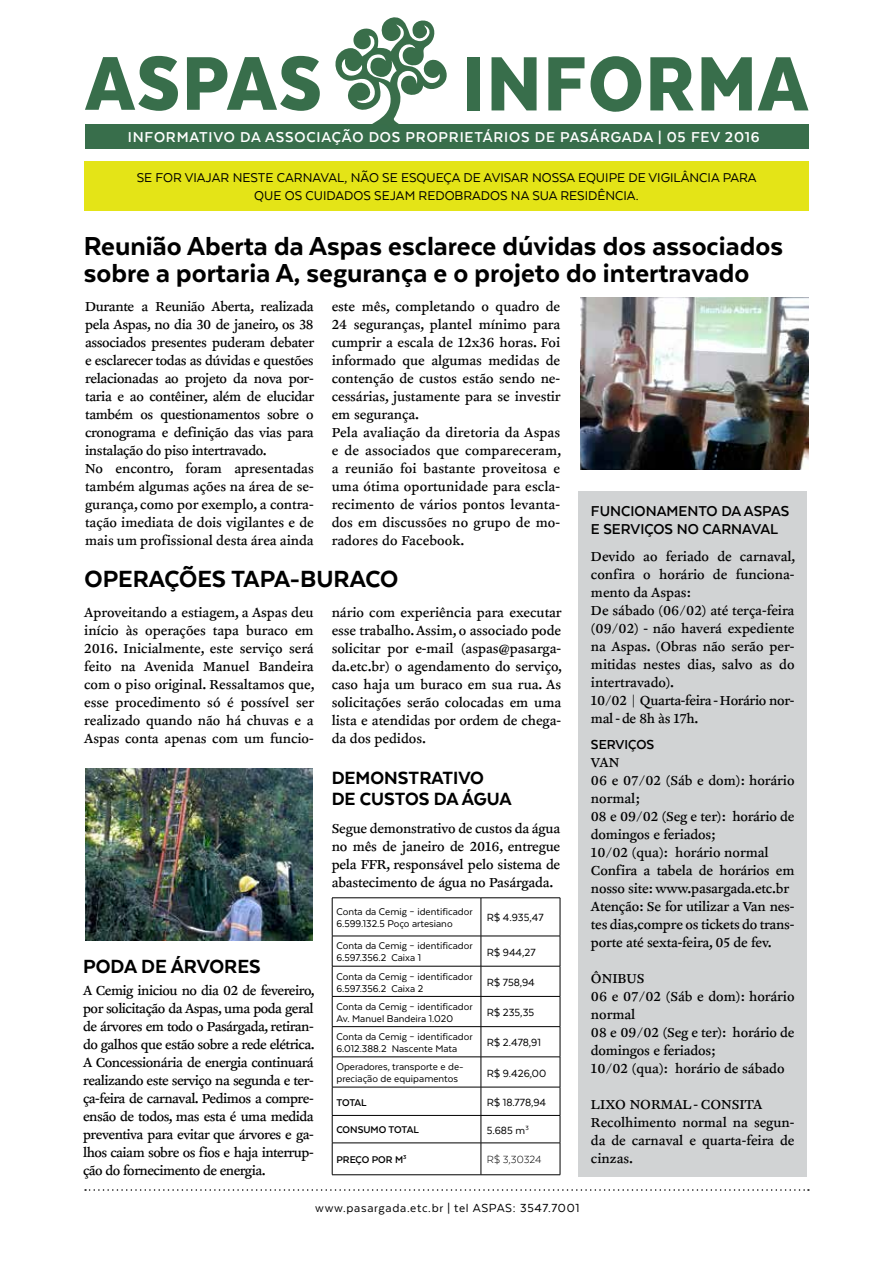
<style>
.page{position:relative;width:893px;height:1263px;background:#fff}
.page>*{position:absolute;margin:0;border:0;box-sizing:border-box;transform-origin:0 0}
.t1{font:900 88.65px "Texta Narrow";letter-spacing:.025em;color:#386e4b}
.t2{font:900 87.75px "Texta Narrow";letter-spacing:.025em;color:#386e4b}
.t3{font:800 30px/27px "Texta";color:#000}
.t4{font:800 27px "Texta";color:#000}
.t5{font:800 21.9px "Texta";color:#000}
.t6{font:800 20.4px/20.4px "Texta";color:#000}
.t7{font:700 16.5px "Texta";letter-spacing:.05em;color:#fff}
.t8{font:700 16.5px/18px "Texta";color:#000}
.t9{font:15px/18px "Clifford Nine Roman LF";color:#000}
.t10{font:15px/18px "Clifford Nine Roman LF";letter-spacing:-.02em;color:#000}
.t11{font:700 15px "Texta";color:#000}
.t12{font:14.7px/18px "Texta";color:#000;text-align:center}
.t13{font:13.5px "Texta";letter-spacing:.05em;color:#000}
.t14{font:12px "Texta";color:#000}
.t15{font:300 12px "Texta";color:#000}
.t16{font:11.25px/12px "Texta";color:#000}
.t17{font:700 11.25px "Texta";color:#000}
</style>
<div class="page">
<div style="left:85px;top:124px;width:723px;height:25px;background:#386e4b"></div>
<svg style="left:335px;top:17px;width:112px;height:107px"></svg>
<div style="left:578px;top:491px;width:229px;height:685px;background:#d1d3d4"></div>
<img style="left:85px;top:769px;width:228px;height:172px">
<img style="left:580px;top:298px;width:229px;height:172px">
<svg style="left:85px;top:1189px;width:724px;height:2px"></svg>
<div style="left:84px;top:162px;width:725px;height:49px;background:#e4e417"></div>
<hr style="left:332px;top:897px;width:149px;height:1px;background:#000">
<hr style="left:332px;top:898px;width:1px;height:38px;background:#000">
<hr style="left:481px;top:897px;width:79px;height:1px;background:#000">
<hr style="left:481px;top:898px;width:1px;height:38px;background:#000">
<hr style="left:560px;top:898px;width:1px;height:38px;background:#000">
<hr style="left:332px;top:936px;width:149px;height:1px;background:#000">
<hr style="left:332px;top:936px;width:1px;height:30px;background:#000">
<hr style="left:481px;top:936px;width:79px;height:1px;background:#000">
<hr style="left:481px;top:936px;width:1px;height:30px;background:#000">
<hr style="left:560px;top:936px;width:1px;height:30px;background:#000">
<hr style="left:332px;top:966px;width:149px;height:1px;background:#000">
<hr style="left:332px;top:966px;width:1px;height:30px;background:#000">
<hr style="left:481px;top:966px;width:79px;height:1px;background:#000">
<hr style="left:481px;top:966px;width:1px;height:30px;background:#000">
<hr style="left:560px;top:966px;width:1px;height:30px;background:#000">
<hr style="left:332px;top:996px;width:149px;height:1px;background:#000">
<hr style="left:332px;top:996px;width:1px;height:30px;background:#000">
<hr style="left:481px;top:996px;width:79px;height:1px;background:#000">
<hr style="left:481px;top:996px;width:1px;height:30px;background:#000">
<hr style="left:560px;top:996px;width:1px;height:30px;background:#000">
<hr style="left:332px;top:1026px;width:149px;height:1px;background:#000">
<hr style="left:332px;top:1027px;width:1px;height:30px;background:#000">
<hr style="left:481px;top:1026px;width:79px;height:1px;background:#000">
<hr style="left:481px;top:1027px;width:1px;height:30px;background:#000">
<hr style="left:560px;top:1027px;width:1px;height:30px;background:#000">
<hr style="left:332px;top:1056px;width:149px;height:1px;background:#000">
<hr style="left:332px;top:1057px;width:1px;height:30px;background:#000">
<hr style="left:481px;top:1056px;width:79px;height:1px;background:#000">
<hr style="left:481px;top:1057px;width:1px;height:30px;background:#000">
<hr style="left:560px;top:1057px;width:1px;height:30px;background:#000">
<hr style="left:332px;top:1087px;width:149px;height:1px;background:#000">
<hr style="left:481px;top:1087px;width:79px;height:1px;background:#000">
<hr style="left:332px;top:1115px;width:149px;height:1px;background:#000">
<svg style="left:332px;top:1087px;width:1px;height:55px"></svg>
<hr style="left:481px;top:1115px;width:79px;height:1px;background:#000">
<svg style="left:481px;top:1087px;width:1px;height:55px"></svg>
<svg style="left:560px;top:1087px;width:1px;height:56px"></svg>
<hr style="left:332px;top:1142px;width:149px;height:1px;background:#000">
<hr style="left:332px;top:1143px;width:1px;height:31px;background:#000">
<hr style="left:481px;top:1142px;width:79px;height:1px;background:#000">
<hr style="left:481px;top:1143px;width:1px;height:31px;background:#000">
<hr style="left:560px;top:1143px;width:1px;height:31px;background:#000">
<hr style="left:332px;top:1174px;width:149px;height:1px;background:#000">
<hr style="left:481px;top:1174px;width:79px;height:1px;background:#000">
<h2 class="t2" style="left:86px;top:38px;width:237px">ASPAS</h2>
<h1 class="t1" style="left:462px;top:38px;width:347px">INFORMA</h1>
<p class="t7" style="left:128px;top:129px;width:633px">INFORMATIVO DA ASSOCIAÇÃO DOS PROPRIETÁRIOS DE PASÁRGADA | 05 FEV 2016</p>
<p class="t12" style="left:137px;top:168px;width:621px">SE FOR VIAJAR NESTE CARNAVAL, NÃO SE ESQUEÇA DE AVISAR NOSSA EQUIPE DE VIGILÂNCIA PARA<br>QUE OS CUIDADOS SEJAM REDOBRADOS NA SUA RESIDÊNCIA.</p>
<h3 class="t3" style="left:84px;top:232px;width:701px">Reunião Aberta da Aspas esclarece dúvidas dos associados sobre a portaria A, segurança e o projeto do intertravado</h3>
<p class="t10" style="left:85px;top:298px;width:231px">Durante a Reunião Aberta, realizada pela Aspas, no dia 30 de janeiro, os 38 associados presentes puderam debater e esclarecer todas as dúvidas e questões relacionadas ao projeto da nova por&shy;taria e ao contêiner, além de elucidar também os questionamentos sobre o cronograma e definição das vias para instalação do piso intertravado.<br>No encontro, foram apresentadas também algumas ações na área de se&shy;gurança, como por exemplo, a contra&shy;tação imediata de dois vigilantes e de mais um profissional desta área ainda</p>
<p class="t9" style="left:332px;top:298px;width:231px">este mês, completando o quadro de<br>24 seguranças, plantel mínimo para cumprir a escala de 12x36 horas. Foi informado que algumas medidas de contenção de custos estão sendo ne&shy;cessárias, justamente para se investir em segurança.<br>Pela avaliação da diretoria da Aspas e de associados que compareceram, a reunião foi bastante proveitosa e uma ótima oportunidade para escla&shy;recimento de vários pontos levanta&shy;dos em discussões no grupo de mo&shy;radores do Facebook.</p>
<h3 class="t4" style="left:85px;top:565px;width:315px">OPERAÇÕES TAPA-BURACO</h3>
<p class="t9" style="left:84px;top:604px;width:232px;text-align:justify">Aproveitando a estiagem, a Aspas deu início às operações tapa buraco em 2016. Inicialmente, este serviço será feito na Avenida Manuel Bandeira com o piso original. Ressaltamos que, esse procedimento só é possível ser realizado quando não há chuvas e a Aspas conta apenas com um funcio-</p>
<p class="t9" style="left:332px;top:604px;width:232px;text-align:justify">nário com experiência para executar esse trabalho. Assim, o associado pode solicitar por e-mail (aspas@pasarga&shy;da.etc.br) o agendamento do serviço, caso haja um buraco em sua rua. As solicitações serão colocadas em uma lista e atendidas por ordem de chega&shy;da dos pedidos.</p>
<h3 class="t6" style="left:332px;top:768px;width:181px">DEMONSTRATIVO<br>DE CUSTOS DA ÁGUA</h3>
<h3 class="t5" style="left:83px;top:955px;width:179px">PODA DE ÁRVORES</h3>
<p class="t9" style="left:83px;top:982px;width:233px;text-align:justify">A Cemig iniciou no dia 02 de fevereiro, por solicitação da Aspas, uma poda geral de árvores em todo o Pasárgada, retiran&shy;do galhos que estão sobre a rede elétrica.<br>A Concessionária de energia continuará realizando este serviço na segunda e ter&shy;ça-feira de carnaval. Pedimos a compre&shy;ensão de todos, mas esta é uma medida preventiva para evitar que árvores e ga&shy;lhos caiam sobre os fios e haja interrup&shy;ção do fornecimento de energia.</p>
<p class="t9" style="left:332px;top:820px;width:230px;text-align:justify">Segue demonstrativo de custos da água no mês de janeiro de 2016, entregue pela FFR, responsável pelo sistema de abastecimento de água no Pasárgada.</p>
<p class="t16" style="left:336px;top:906px;width:138px">Conta da Cemig – identificador<br>6.599.132.5 Poço artesiano</p>
<p class="t14" style="left:487px;top:912px;width:58px">R$ 4.935,47</p>
<p class="t16" style="left:336px;top:940px;width:138px">Conta da Cemig – identificador<br>6.597.356.2 Caixa 1</p>
<p class="t14" style="left:487px;top:946px;width:50px">R$ 944,27</p>
<p class="t16" style="left:336px;top:970px;width:138px">Conta da Cemig – identificador<br>6.597.356.2 Caixa 2</p>
<p class="t14" style="left:487px;top:976px;width:49px">R$ 758,94</p>
<p class="t16" style="left:336px;top:1000px;width:138px">Conta da Cemig – identificador<br>Av. Manuel Bandeira 1.020</p>
<p class="t14" style="left:487px;top:1006px;width:49px">R$ 235,35</p>
<p class="t16" style="left:336px;top:1030px;width:138px">Conta da Cemig – identificador<br>6.012.388.2 Nascente Mata</p>
<p class="t14" style="left:487px;top:1036px;width:56px">R$ 2.478,91</p>
<p class="t16" style="left:336px;top:1061px;width:129px">Operadores, transporte e de&shy;preciação de equipamentos</p>
<p class="t14" style="left:487px;top:1067px;width:61px">R$ 9.426,00</p>
<p class="t17" style="left:336px;top:1096px;width:32px">TOTAL</p>
<p class="t14" style="left:487px;top:1096px;width:61px">R$ 18.778,94</p>
<p class="t17" style="left:336px;top:1124px;width:84px">CONSUMO TOTAL</p>
<p class="t14" style="left:487px;top:1124px;width:43px">5.685 m<sup>3</sup></p>
<p class="t17" style="left:336px;top:1154px;width:72px">PREÇO POR M<sup>3</sup></p>
<p class="t15" style="left:487px;top:1154px;width:56px">R$ 3,30324</p>
<p class="t13" style="left:315px;top:1201px;width:266px">www.pasargada.etc.br | tel ASPAS: 3547.7001</p>
<p class="t8" style="left:591px;top:502px;width:200px">FUNCIONAMENTO DA ASPAS<br>E SERVIÇOS NO CARNAVAL</p>
<p class="t9" style="left:591px;top:548px;width:206px">Devido ao feriado de carnaval, confira o horário de funciona&shy;mento da Aspas:<br>De sábado (06/02) até terça-feira (09/02) - não haverá expediente na Aspas. (Obras não serão per&shy;mitidas nestes dias, salvo as do intertravado).<br>10/02 | Quarta-feira - Horário nor&shy;mal - de 8h às 17h.</p>
<p class="t11" style="left:591px;top:737px;width:65px">SERVIÇOS</p>
<p class="t9" style="left:591px;top:754px;width:205px">VAN<br>06 e 07/02 (Sáb e dom): horário normal;<br>08 e 09/02 (Seg e ter): horário de domingos e feriados;<br>10/02 (qua): horário normal<br>Confira a tabela de horários em nosso site: www.pasargada.etc.br<br>Atenção: Se for utilizar a Van nes&shy;tes dias,compre os tickets do trans&shy;porte até sexta-feira, 05 de fev.</p>
<p class="t9" style="left:591px;top:970px;width:205px">ÔNIBUS<br>06 e 07/02 (Sáb e dom): horário normal<br>08 e 09/02 (Seg e ter): horário de domingos e feriados;<br>10/02 (qua): horário de sábado</p>
<p class="t9" style="left:591px;top:1096px;width:205px">LIXO NORMAL - CONSITA<br>Recolhimento normal na segun&shy;da de carnaval e quarta-feira de cinzas.</p>
</div>
